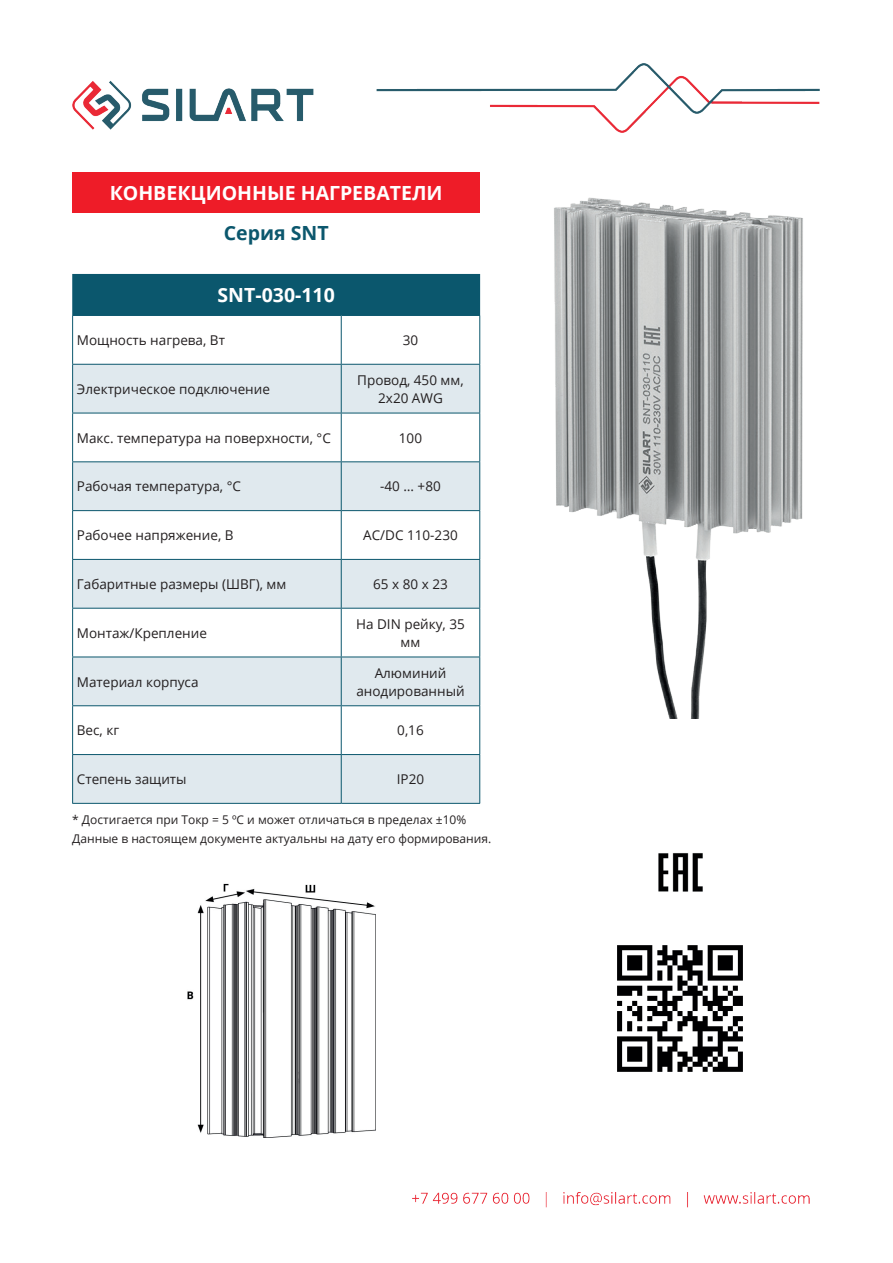
<style>
.page{position:relative;width:893px;height:1263px;background:#fff}
.page>*{position:absolute;margin:0;border:0;box-sizing:border-box;transform-origin:0 0}
.t1{font:700 19.5px "Open Sans";color:#fff}
.t2{font:700 19.5px "Open Sans";color:#0b576d}
.t3{font:13.5px/18px "Open Sans";color:#231f20;text-align:center}
.t4{font:12px/19.5px "Open Sans";color:#231f20}
</style>
<div class="page">
<img style="left:72px;top:64px;width:747px;height:68px">
<img style="left:412px;top:1192px;width:397px;height:16px">
<div style="left:72px;top:172px;width:408px;height:41px;background:#ee1c28"></div>
<div style="left:73px;top:275px;width:406px;height:39px;background:#0b576d"></div>
<div style="left:72px;top:274px;width:408px;height:41px;border:2px solid #0b576d"></div>
<div style="left:73px;top:365px;width:406px;height:48px;background:#e0e9ee"></div>
<svg style="left:73px;top:462px;width:406px;height:341px;fill:#e0e9ee"></svg>
<hr style="left:72px;top:315px;width:269px;height:1px;background:#0b576d">
<hr style="left:72px;top:316px;width:1px;height:48px;background:#0b576d">
<hr style="left:341px;top:315px;width:139px;height:1px;background:#0b576d">
<hr style="left:341px;top:316px;width:1px;height:48px;background:#0b576d">
<hr style="left:479px;top:316px;width:1px;height:48px;background:#0b576d">
<hr style="left:72px;top:364px;width:269px;height:1px;background:#0b576d">
<hr style="left:72px;top:365px;width:1px;height:48px;background:#0b576d">
<hr style="left:341px;top:364px;width:139px;height:1px;background:#0b576d">
<hr style="left:341px;top:365px;width:1px;height:48px;background:#0b576d">
<hr style="left:479px;top:365px;width:1px;height:48px;background:#0b576d">
<hr style="left:72px;top:413px;width:269px;height:1px;background:#0b576d">
<hr style="left:72px;top:413px;width:1px;height:48px;background:#0b576d">
<hr style="left:341px;top:413px;width:139px;height:1px;background:#0b576d">
<hr style="left:341px;top:413px;width:1px;height:48px;background:#0b576d">
<hr style="left:479px;top:413px;width:1px;height:48px;background:#0b576d">
<hr style="left:72px;top:461px;width:269px;height:1px;background:#0b576d">
<hr style="left:72px;top:462px;width:1px;height:48px;background:#0b576d">
<hr style="left:341px;top:461px;width:139px;height:1px;background:#0b576d">
<hr style="left:341px;top:462px;width:1px;height:48px;background:#0b576d">
<hr style="left:479px;top:462px;width:1px;height:48px;background:#0b576d">
<hr style="left:72px;top:510px;width:269px;height:1px;background:#0b576d">
<hr style="left:72px;top:511px;width:1px;height:48px;background:#0b576d">
<hr style="left:341px;top:510px;width:139px;height:1px;background:#0b576d">
<hr style="left:341px;top:511px;width:1px;height:48px;background:#0b576d">
<hr style="left:479px;top:511px;width:1px;height:48px;background:#0b576d">
<hr style="left:72px;top:559px;width:269px;height:1px;background:#0b576d">
<hr style="left:72px;top:560px;width:1px;height:48px;background:#0b576d">
<hr style="left:341px;top:559px;width:139px;height:1px;background:#0b576d">
<hr style="left:341px;top:560px;width:1px;height:48px;background:#0b576d">
<hr style="left:479px;top:560px;width:1px;height:48px;background:#0b576d">
<hr style="left:72px;top:608px;width:269px;height:1px;background:#0b576d">
<hr style="left:72px;top:608px;width:1px;height:49px;background:#0b576d">
<hr style="left:341px;top:608px;width:139px;height:1px;background:#0b576d">
<hr style="left:341px;top:608px;width:1px;height:49px;background:#0b576d">
<hr style="left:479px;top:608px;width:1px;height:49px;background:#0b576d">
<hr style="left:72px;top:657px;width:269px;height:1px;background:#0b576d">
<hr style="left:72px;top:657px;width:1px;height:48px;background:#0b576d">
<hr style="left:341px;top:657px;width:139px;height:1px;background:#0b576d">
<hr style="left:341px;top:657px;width:1px;height:48px;background:#0b576d">
<hr style="left:479px;top:657px;width:1px;height:48px;background:#0b576d">
<hr style="left:72px;top:705px;width:269px;height:1px;background:#0b576d">
<hr style="left:72px;top:706px;width:1px;height:48px;background:#0b576d">
<hr style="left:341px;top:705px;width:139px;height:1px;background:#0b576d">
<hr style="left:341px;top:706px;width:1px;height:48px;background:#0b576d">
<hr style="left:479px;top:706px;width:1px;height:48px;background:#0b576d">
<hr style="left:72px;top:754px;width:269px;height:1px;background:#0b576d">
<hr style="left:72px;top:755px;width:1px;height:48px;background:#0b576d">
<hr style="left:341px;top:754px;width:139px;height:1px;background:#0b576d">
<hr style="left:341px;top:755px;width:1px;height:48px;background:#0b576d">
<hr style="left:479px;top:755px;width:1px;height:48px;background:#0b576d">
<hr style="left:72px;top:803px;width:269px;height:1px;background:#0b576d">
<hr style="left:341px;top:803px;width:139px;height:1px;background:#0b576d">
<img style="left:554px;top:197px;width:249px;height:521px">
<img style="left:617px;top:945px;width:126px;height:127px">
<img style="left:187px;top:883px;width:188px;height:254px">
<img style="left:658px;top:853px;width:45px;height:39px">
<h1 class="t1" style="left:110px;top:179px;width:334px">КОНВЕКЦИОННЫЕ НАГРЕВАТЕЛИ</h1>
<h1 class="t2" style="left:224px;top:219px;width:106px">Серия SNT</h1>
<h1 class="t1" style="left:218px;top:281px;width:119px">SNT-030-110</h1>
<p class="t3" style="left:77px;top:331px;width:150px">Мощность нагрева, Вт</p>
<p class="t3" style="left:403px;top:331px;width:17px">30</p>
<p class="t3" style="left:77px;top:380px;width:195px">Электрическое подключение</p>
<p class="t3" style="left:357px;top:371px;width:108px">Провод, 450 мм,<br>2х20 AWG</p>
<p class="t3" style="left:77px;top:428px;width:256px">Макс. температура на поверхности, °С</p>
<p class="t3" style="left:399px;top:428px;width:25px">100</p>
<p class="t3" style="left:77px;top:477px;width:166px">Рабочая температура, °С</p>
<p class="t3" style="left:380px;top:477px;width:62px">-40 … +80</p>
<p class="t3" style="left:77px;top:526px;width:158px">Рабочее напряжение, В</p>
<p class="t3" style="left:363px;top:526px;width:96px">AC/DC 110-230</p>
<p class="t3" style="left:77px;top:575px;width:211px">Габаритные размеры (ШВГ), мм</p>
<p class="t3" style="left:373px;top:575px;width:76px">65 х 80 х 23</p>
<p class="t3" style="left:77px;top:623px;width:132px">Монтаж/Крепление</p>
<p class="t3" style="left:356px;top:614px;width:110px">На DIN рейку, 35 мм</p>
<p class="t3" style="left:77px;top:672px;width:123px">Материал корпуса</p>
<p class="t3" style="left:356px;top:663px;width:110px">Алюминий анодированный</p>
<p class="t3" style="left:77px;top:721px;width:44px">Вес, кг</p>
<p class="t3" style="left:397px;top:721px;width:28px">0,16</p>
<p class="t3" style="left:77px;top:770px;width:111px">Степень защиты</p>
<p class="t3" style="left:397px;top:770px;width:29px">IP20</p>
<p class="t4" style="left:72px;top:809px;width:420px">* Достигается при Tокр = 5 ºC и может отличаться в пределах ±10%<br>Данные в настоящем документе актуальны на дату его формирования.</p>
</div>
